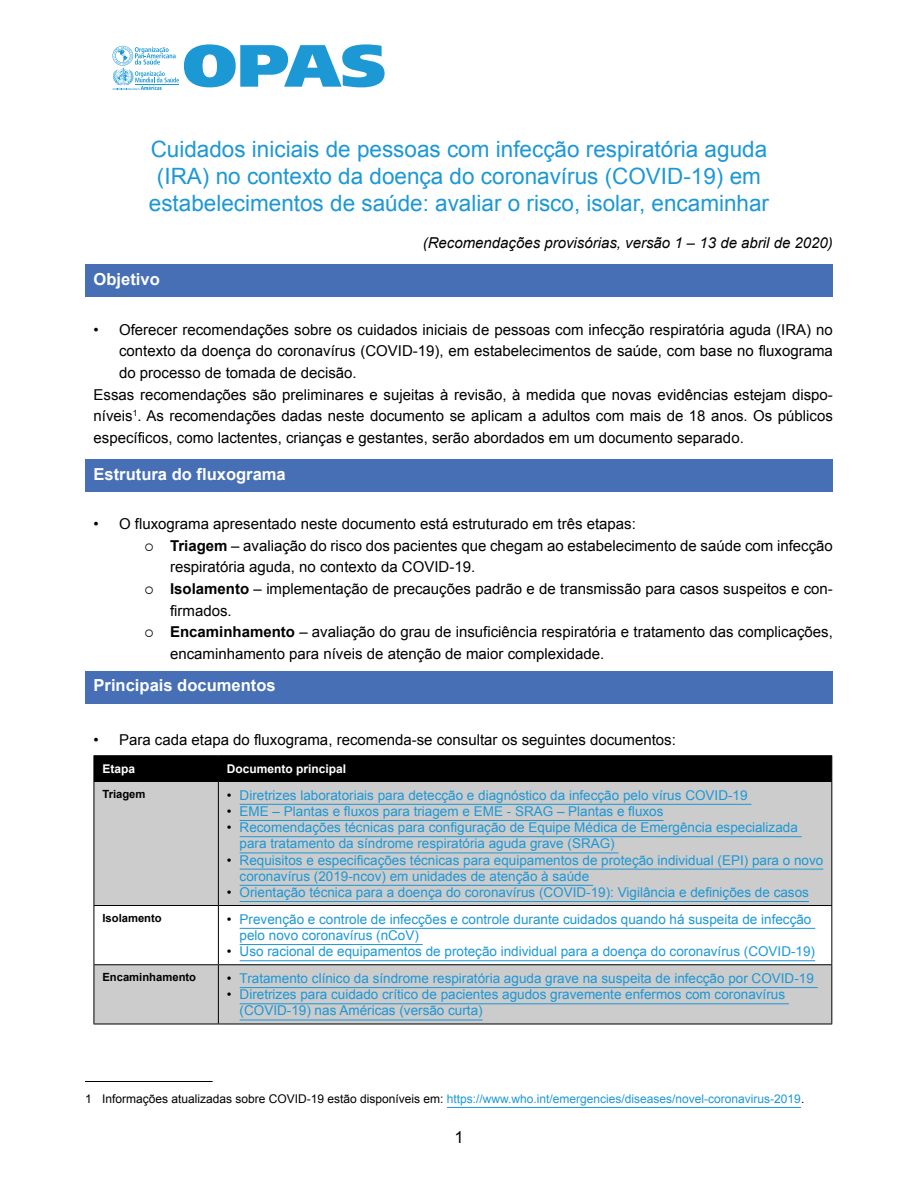
<style>
.page{position:relative;width:918px;height:1188px;background:#fff}
.page>*{position:absolute;margin:0;border:0;box-sizing:border-box;transform-origin:0 0}
.t1{font:22.5px/27px "Arial";color:#1c98d5;text-align:center}
.t2{font:700 16.5px "Arial";color:#fff}
.t3{font:16.5px "Arial";color:#000}
.t4{font:15px/21.6px "Arial";color:#000}
.t5{font:italic 15px "Arial";color:#000}
.t6{font:13.5px/16.2px "Arial";color:#1c98d5}
.t7{font:12px "Arial";color:#1c98d5}
.t8{font:700 12px "Arial";color:#fff}
.t9{font:700 11.25px "Arial";color:#000}
.s1{font-weight:700}
.s2{color:#000}
</style>
<div class="page">
<svg style="left:112px;top:44px;width:273px;height:46px"></svg>
<div style="left:85px;top:265px;width:748px;height:32px;background:#466fb5"></div>
<div style="left:85px;top:459px;width:748px;height:33px;background:#466fb5"></div>
<div style="left:85px;top:671px;width:748px;height:32px;background:#466fb5"></div>
<svg style="left:95px;top:782px;width:736px;height:242px;fill:#ccc"></svg>
<hr style="left:94px;top:755px;width:124px;height:1px;background:#000">
<hr style="left:218px;top:755px;width:614px;height:1px;background:#000">
<div style="left:94px;top:756px;width:738px;height:25px;background:#000"></div>
<hr style="left:94px;top:781px;width:124px;height:1px;background:#000">
<hr style="left:94px;top:782px;width:1px;height:123px;background:#000">
<hr style="left:218px;top:781px;width:614px;height:1px;background:#000">
<hr style="left:218px;top:782px;width:1px;height:123px;background:#000">
<hr style="left:831px;top:782px;width:1px;height:123px;background:#000">
<hr style="left:94px;top:905px;width:124px;height:1px;background:#000">
<hr style="left:94px;top:906px;width:1px;height:58px;background:#000">
<hr style="left:218px;top:905px;width:614px;height:1px;background:#000">
<hr style="left:218px;top:906px;width:1px;height:58px;background:#000">
<hr style="left:831px;top:906px;width:1px;height:58px;background:#000">
<hr style="left:94px;top:964px;width:124px;height:1px;background:#000">
<hr style="left:94px;top:965px;width:1px;height:59px;background:#000">
<hr style="left:218px;top:964px;width:614px;height:1px;background:#000">
<hr style="left:218px;top:965px;width:1px;height:59px;background:#000">
<hr style="left:831px;top:965px;width:1px;height:59px;background:#000">
<hr style="left:94px;top:1024px;width:124px;height:1px;background:#000">
<hr style="left:218px;top:1024px;width:614px;height:1px;background:#000">
<hr style="left:240px;top:804px;width:511px;height:1px;background:#1c98d5">
<hr style="left:240px;top:820px;width:424px;height:1px;background:#1c98d5">
<hr style="left:240px;top:836px;width:562px;height:1px;background:#1c98d5">
<hr style="left:240px;top:853px;width:379px;height:1px;background:#1c98d5">
<hr style="left:240px;top:869px;width:583px;height:1px;background:#1c98d5">
<hr style="left:240px;top:885px;width:353px;height:1px;background:#1c98d5">
<hr style="left:240px;top:901px;width:569px;height:1px;background:#1c98d5">
<hr style="left:240px;top:928px;width:575px;height:1px;background:#1c98d5">
<hr style="left:240px;top:944px;width:183px;height:1px;background:#1c98d5">
<hr style="left:240px;top:960px;width:575px;height:1px;background:#1c98d5">
<hr style="left:240px;top:987px;width:578px;height:1px;background:#1c98d5">
<hr style="left:240px;top:1004px;width:549px;height:1px;background:#1c98d5">
<hr style="left:240px;top:1020px;width:243px;height:1px;background:#1c98d5">
<hr style="left:85px;top:1081px;width:128px;height:1px;background:#000">
<hr style="left:447px;top:1107px;width:354px;height:1px;background:#1c98d5">
<h1 class="t1" style="left:149px;top:136px;width:622px">Cuidados iniciais de pessoas com infecção respiratória aguda (IRA) no contexto da doença do coronavírus (COVID-19) em estabelecimentos de saúde: avaliar o risco, isolar, encaminhar</h1>
<p class="t5" style="left:423px;top:233px;width:412px">(Recomendações provisórias, versão 1 – 13 de abril de 2020)</p>
<p class="t2" style="left:94px;top:269px;width:68px">Objetivo</p>
<p class="t4" style="left:94px;top:319px;width:741px">• Oferecer recomendações sobre os cuidados iniciais de pessoas com infecção respiratória aguda (IRA) no</p>
<p class="t4" style="left:119px;top:340px;width:715px">contexto da doença do coronavírus (COVID-19), em estabelecimentos de saúde, com base no fluxograma</p>
<p class="t4" style="left:119px;top:362px;width:239px">do processo de tomada de decisão.</p>
<p class="t4" style="left:94px;top:384px;width:741px">Essas recomendações são preliminares e sujeitas à revisão, à medida que novas evidências estejam dispo-</p>
<p class="t4" style="left:94px;top:405px;width:741px">níveis<sup>1</sup>. As recomendações dadas neste documento se aplicam a adultos com mais de 18 anos. Os públicos</p>
<p class="t4" style="left:94px;top:427px;width:652px">específicos, como lactentes, crianças e gestantes, serão abordados em um documento separado.</p>
<p class="t2" style="left:94px;top:463px;width:194px">Estrutura do fluxograma</p>
<p class="t4" style="left:170px;top:513px;width:664px;text-indent:-77px">• O fluxograma apresentado neste documento está estruturado em três etapas:<br><span class="s1">Triagem</span> – avaliação do risco dos pacientes que chegam ao estabelecimento de saúde com infecção respiratória aguda, no contexto da COVID-19.<br><span class="s1">Isolamento</span> – implementação de precauções padrão e de transmissão para casos suspeitos e con&shy;firmados.<br><span class="s1">Encaminhamento</span> – avaliação do grau de insuficiência respiratória e tratamento das complicações, encaminhamento para níveis de atenção de maior complexidade.</p>
<p class="t2" style="left:94px;top:675px;width:184px">Principais documentos</p>
<p class="t4" style="left:94px;top:729px;width:584px">• Para cada etapa do fluxograma, recomenda-se consultar os seguintes documentos:</p>
<p class="t8" style="left:102px;top:761px;width:34px">Etapa</p>
<p class="t8" style="left:227px;top:761px;width:121px">Documento principal</p>
<p class="t9" style="left:102px;top:787px;width:45px">Triagem</p>
<p class="t6" style="left:227px;top:787px;width:522px"><span class="s2">•</span> Diretrizes laboratoriais para detecção e diagnóstico da infecção pelo vírus COVID-19</p>
<p class="t6" style="left:227px;top:803px;width:438px"><span class="s2">•</span> EME – Plantas e fluxos para triagem e EME - SRAG – Plantas e fluxos</p>
<p class="t6" style="left:240px;top:820px;width:560px;text-indent:-13px"><span class="s2">•</span> Recomendações técnicas para configuração de Equipe Médica de Emergência especializada para tratamento da síndrome respiratória aguda grave (SRAG)</p>
<p class="t6" style="left:240px;top:852px;width:585px;text-indent:-13px"><span class="s2">•</span> Requisitos e especificações técnicas para equipamentos de proteção individual (EPI) para o novo coronavírus (2019-ncov) em unidades de atenção à saúde</p>
<p class="t6" style="left:227px;top:884px;width:584px"><span class="s2">•</span> Orientação técnica para a doença do coronavírus (COVID-19): Vigilância e definições de casos</p>
<p class="t9" style="left:102px;top:911px;width:61px">Isolamento</p>
<p class="t6" style="left:240px;top:911px;width:573px;text-indent:-13px"><span class="s2">•</span> Prevenção e controle de infecções e controle durante cuidados quando há suspeita de infecção pelo novo coronavírus (nCoV)</p>
<p class="t6" style="left:227px;top:944px;width:590px"><span class="s2">•</span> Uso racional de equipamentos de proteção individual para a doença do coronavírus (COVID-19)</p>
<p class="t9" style="left:102px;top:970px;width:95px">Encaminhamento</p>
<p class="t6" style="left:227px;top:970px;width:589px"><span class="s2">•</span> Tratamento clínico da síndrome respiratória aguda grave na suspeita de infecção por COVID-19</p>
<p class="t6" style="left:240px;top:987px;width:547px;text-indent:-13px"><span class="s2">•</span> Diretrizes para cuidado crítico de pacientes agudos gravemente enfermos com coronavírus (COVID-19) nas Américas (versão curta)</p>
<p class="t7" style="left:85px;top:1091px;width:721px"><span class="s2">1 Informações atualizadas sobre COVID-19 estão disponíveis em:</span> https://www.who.int/emergencies/diseases/novel-coronavirus-2019<span class="s2">.</span></p>
<p class="t3" style="left:454px;top:1127px;width:11px">1</p>
</div>
